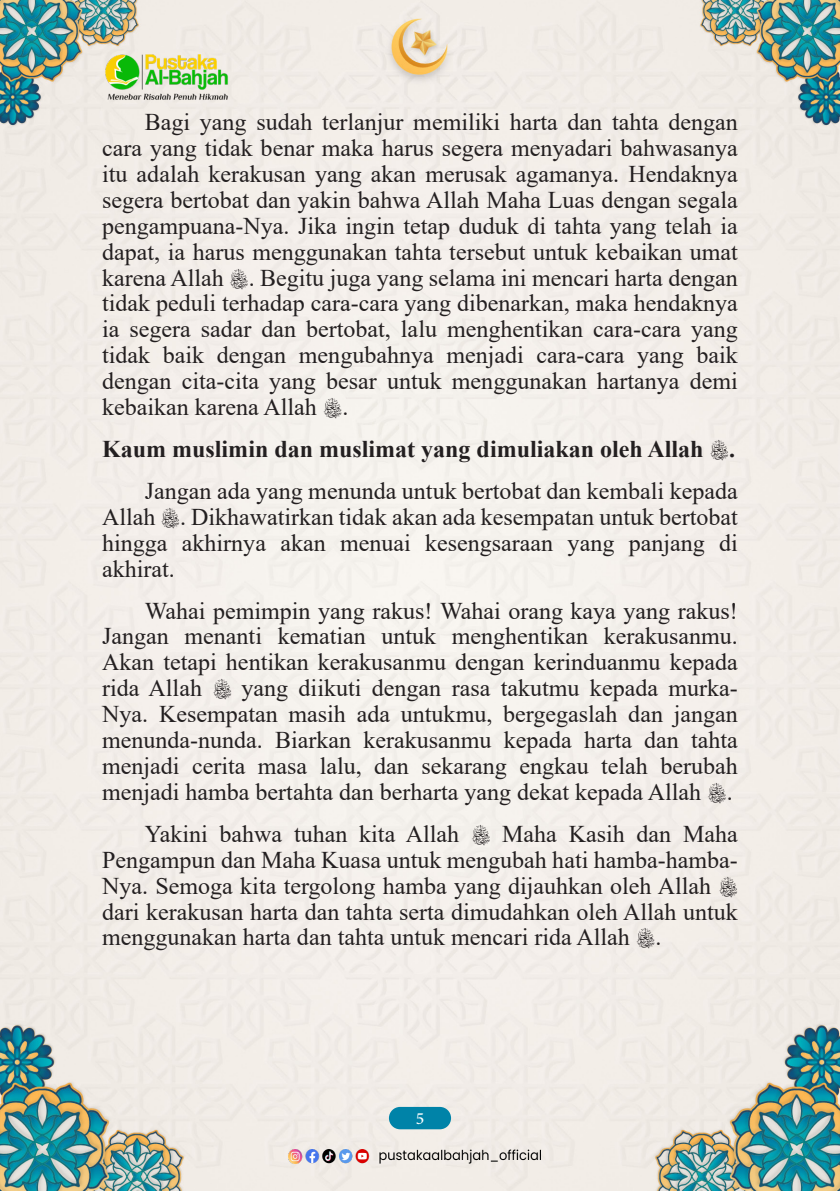
<style>
.page{position:relative;width:840px;height:1191px;background:#fff}
.page>*{position:absolute;margin:0;border:0;box-sizing:border-box;transform-origin:0 0}
.t1{font:24px/26px "Times New Roman";color:#231f20;text-align:justify}
.t2{font:700 24px "Times New Roman";color:#231f20}
.t3{font:24px "Adobe Arabic";color:#fff}
</style>
<div class="page">
<div style="left:0;top:0;width:839px;height:1191px;background:#f2ede8"></div>
<div style="left:388px;top:1107px;width:63px;height:22px;background:#0083a8;border-radius:11px"></div>
<img style="left:102px;top:52px;width:128px;height:50px">
<img style="left:288px;top:1149px;width:252px;height:14px">
<svg style="left:230px;top:268px;width:18px;height:21px"></svg>
<svg style="left:323px;top:397px;width:18px;height:21px"></svg>
<svg style="left:710px;top:439px;width:17px;height:21px"></svg>
<svg style="left:161px;top:507px;width:18px;height:21px"></svg>
<svg style="left:213px;top:679px;width:18px;height:20px"></svg>
<svg style="left:707px;top:782px;width:18px;height:21px"></svg>
<svg style="left:471px;top:824px;width:18px;height:21px"></svg>
<svg style="left:718px;top:876px;width:18px;height:21px"></svg>
<svg style="left:636px;top:928px;width:18px;height:20px"></svg>
<p class="t1" style="left:102px;top:108px;width:637px;text-indent:43px">Bagi yang sudah terlanjur memiliki harta dan tahta dengan cara yang tidak benar maka harus segera menyadari bahwasanya itu adalah kerakusan yang akan merusak agamanya. Hendaknya segera bertobat dan yakin bahwa Allah Maha Luas dengan segala pengampuana-Nya. Jika ingin tetap duduk di tahta yang telah ia dapat, ia harus menggunakan tahta tersebut untuk kebaikan umat karena Allah . Begitu juga yang selama ini mencari harta dengan tidak peduli terhadap cara-cara yang dibenarkan, maka hendaknya ia segera sadar dan bertobat, lalu menghentikan cara-cara yang tidak baik dengan mengubahnya menjadi cara-cara yang baik dengan cita-cita yang besar untuk menggunakan hartanya demi kebaikan karena Allah .</p>
<p class="t2" style="left:102px;top:431px;width:634px">Kaum muslimin dan muslimat yang dimuliakan oleh Allah .</p>
<p class="t1" style="left:102px;top:477px;width:636px;text-indent:43px">Jangan ada yang menunda untuk bertobat dan kembali kepada Allah . Dikhawatirkan tidak akan ada kesempatan untuk bertobat hingga akhirnya akan menuai kesengsaraan yang panjang di akhirat.</p>
<p class="t1" style="left:102px;top:597px;width:637px;text-indent:43px">Wahai pemimpin yang rakus! Wahai orang kaya yang rakus!<br>Jangan menanti kematian untuk menghentikan kerakusanmu.<br>Akan tetapi hentikan kerakusanmu dengan kerinduanmu kepada rida Allah</p>
<p class="t1" style="left:102px;top:674px;width:637px;text-indent:139px">yang diikuti dengan rasa takutmu kepada murka-Nya. Kesempatan masih ada untukmu, bergegaslah dan jangan menunda-nunda. Biarkan kerakusanmu kepada harta dan tahta menjadi cerita masa lalu, dan sekarang engkau telah berubah menjadi hamba bertahta dan berharta yang dekat kepada Allah .</p>
<p class="t1" style="left:145px;top:820px;width:316px">Yakini bahwa tuhan kita Allah</p>
<p class="t1" style="left:102px;top:820px;width:637px;text-align:left;text-indent:400px">Maha Kasih dan Maha Pengampun dan Maha Kuasa untuk mengubah hati hamba-hamba-Nya. Semoga kita tergolong hamba yang dijauhkan oleh Allah dari kerakusan harta dan tahta serta dimudahkan oleh Allah untuk menggunakan harta dan tahta untuk mencari rida Allah .</p>
<p class="t3" style="left:415px;top:1101px;width:10px">5</p>
</div>
